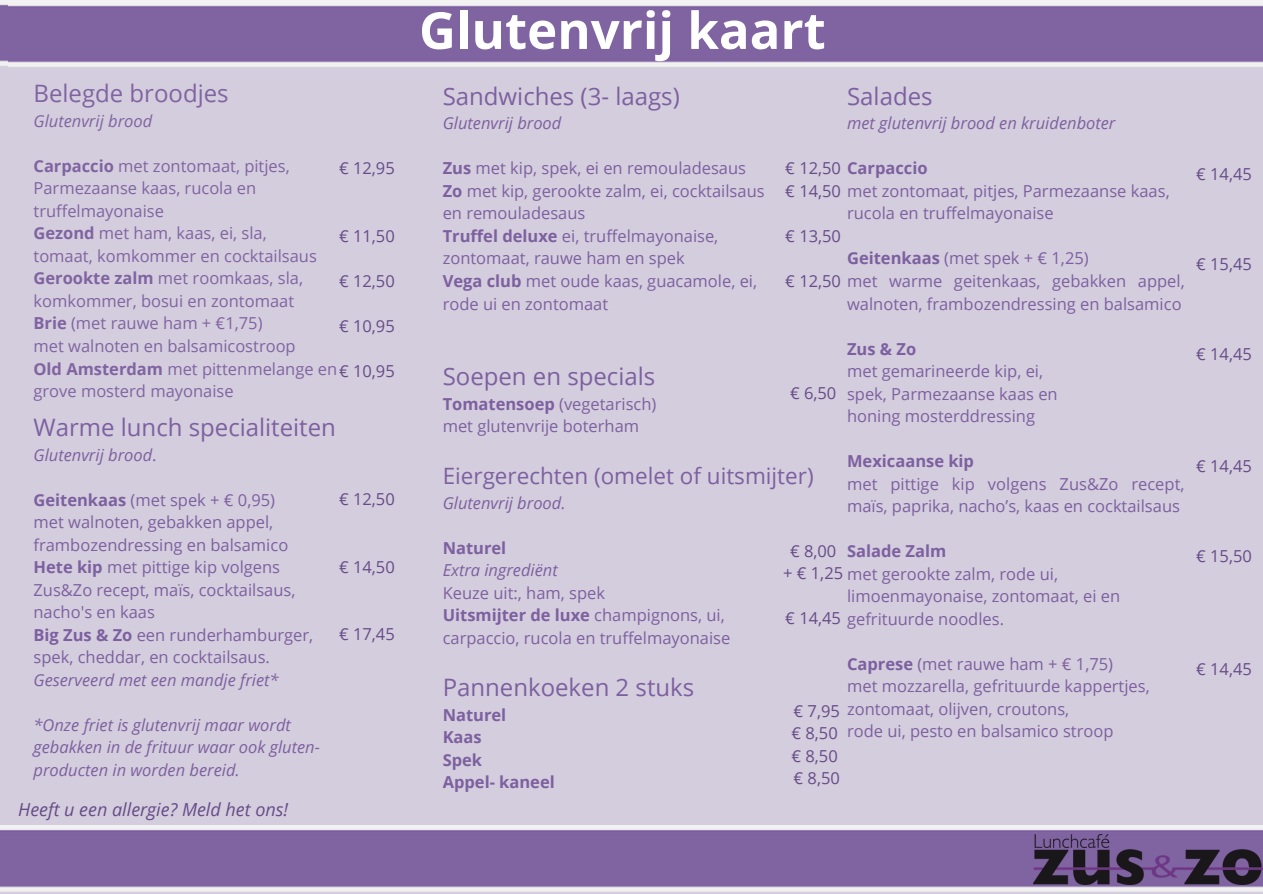
<style>
.page{position:relative;width:1263px;height:894px;background:#fff}
.page>*{position:absolute;margin:0;border:0;box-sizing:border-box;transform-origin:0 0}
.t1{font:700 51px "Open Sans";color:#fff}
.t2{font:24px "Open Sans";color:#7d60a0}
.t3{font:24px "Open Sans";color:#8064a2}
.t4{font:22.5px "Open Sans";color:#7d60a0}
.t5{font:italic 18px "Open Sans";color:#664c88}
.t6{font:16.5px/22.5px "Open Sans";color:#7d60a0}
.t7{font:16.5px/22.5px "Open Sans";color:#8064a2}
.t8{font:italic 16.5px/22.5px "Open Sans";color:#7d60a0}
.t9{font:16.5px "Open Sans";color:#664c88}
.t10{font:700 16.5px "Open Sans";color:#7d60a0}
.t11{font:italic 16.5px "Open Sans";color:#8064a2}
.s1{font-weight:700}
.s2{font-style:normal}
.s3{font-weight:400;color:#664c88}
.s4{color:#664c88}
.s5{font-weight:400}
</style>
<div class="page">
<div style="left:0;top:0;width:1263px;height:893px;background:#d4cddd"></div>
<img style="left:0;top:0;width:1263px;height:67px">
<img style="left:9px;top:1px;width:1254px;height:66px">
<img style="left:0;top:825px;width:1263px;height:67px">
<img style="left:1034px;top:834px;width:228px;height:49px">
<p class="t3" style="left:34px;top:76px;width:197px">Belegde broodjes</p>
<p class="t11" style="left:34px;top:109px;width:120px">Glutenvrij brood</p>
<p class="t7" style="left:34px;top:154px;width:258px"><span class="s1">Carpaccio</span> met zontomaat, pitjes,</p>
<p class="t7" style="left:34px;top:177px;width:224px">Parmezaanse kaas, rucola en</p>
<p class="t7" style="left:34px;top:199px;width:132px">truffelmayonaise</p>
<p class="t7" style="left:34px;top:222px;width:235px"><span class="s1">Gezond</span> met ham, kaas, ei, sla,</p>
<p class="t7" style="left:34px;top:244px;width:285px">tomaat, komkommer en cocktailsaus</p>
<p class="t7" style="left:34px;top:267px;width:271px"><span class="s1">Gerookte zalm</span> met roomkaas, sla, komkommer, bosui en zontomaat</p>
<p class="t7" style="left:34px;top:312px;width:231px"><span class="s1">Brie</span> (met rauwe ham + €1,75)</p>
<p class="t7" style="left:34px;top:334px;width:264px">met walnoten en balsamicostroop</p>
<p class="t7" style="left:34px;top:357px;width:305px"><span class="s1">Old Amsterdam</span> met pittenmelange en grove mosterd mayonaise</p>
<p class="t9" style="left:339px;top:156px;width:57px">€ 12,95</p>
<p class="t9" style="left:339px;top:224px;width:57px">€ 11,50</p>
<p class="t9" style="left:339px;top:269px;width:57px">€ 12,50</p>
<p class="t9" style="left:339px;top:314px;width:57px">€ 10,95</p>
<p class="t9" style="left:339px;top:359px;width:57px">€ 10,95</p>
<p class="t2" style="left:34px;top:410px;width:304px">Warme lunch specialiteiten</p>
<p class="t8" style="left:34px;top:443px;width:125px">Glutenvrij brood<span class="s2">.</span></p>
<p class="t6" style="left:34px;top:488px;width:243px"><span class="s1">Geitenkaas</span> (met spek + € 0,95)</p>
<p class="t6" style="left:34px;top:510px;width:256px">met walnoten, gebakken appel, frambozendressing en balsamico</p>
<p class="t6" style="left:34px;top:555px;width:263px"><span class="s1">Hete kip</span> met pittige kip volgens<br>Zus&amp;Zo recept, maïs, cocktailsaus, nacho's en kaas</p>
<p class="t6" style="left:34px;top:622px;width:281px"><span class="s1">Big Zus &amp; Zo</span> een runderhamburger, spek, cheddar, en cocktailsaus.</p>
<p class="t8" style="left:34px;top:667px;width:247px">Geserveerd met een mandje friet*</p>
<p class="t8" style="left:34px;top:712px;width:288px">*Onze friet is glutenvrij maar wordt gebakken in de frituur waar ook gluten&shy;producten in worden bereid.</p>
<p class="t9" style="left:339px;top:487px;width:57px">€ 12,50</p>
<p class="t9" style="left:339px;top:555px;width:57px">€ 14,50</p>
<p class="t9" style="left:339px;top:622px;width:57px">€ 17,45</p>
<p class="t5" style="left:18px;top:796px;width:271px">Heeft u een allergie? Meld het ons!</p>
<p class="t1" style="left:419px;top:-6px;width:408px">Glutenvrij kaart</p>
<p class="t2" style="left:443px;top:79px;width:239px">Sandwiches (3- laags)</p>
<p class="t8" style="left:443px;top:112px;width:120px">Glutenvrij brood</p>
<p class="t6" style="left:443px;top:157px;width:305px"><span class="s1">Zus</span> met kip, spek, ei en remouladesaus</p>
<p class="t6" style="left:443px;top:179px;width:323px"><span class="s1">Zo</span> met kip, gerookte zalm, ei, cocktailsaus</p>
<p class="t6" style="left:443px;top:202px;width:144px">en remouladesaus</p>
<p class="t6" style="left:443px;top:224px;width:277px"><span class="s1">Truffel deluxe</span> ei, truffelmayonaise,</p>
<p class="t6" style="left:443px;top:247px;width:244px">zontomaat, rauwe ham en spek</p>
<p class="t6" style="left:443px;top:269px;width:316px"><span class="s1">Vega club</span> met oude kaas, guacamole, ei,</p>
<p class="t6" style="left:443px;top:292px;width:167px">rode ui en zontomaat</p>
<p class="t2" style="left:847px;top:79px;width:87px">Salades</p>
<p class="t8" style="left:847px;top:112px;width:270px">met glutenvrij brood en kruidenboter</p>
<p class="t10" style="left:785px;top:157px;width:144px"><span class="s3">€ 12,50</span> Carpaccio</p>
<p class="t6" style="left:785px;top:179px;width:386px"><span class="s4">€ 14,50</span> met zontomaat, pitjes, Parmezaanse kaas,</p>
<p class="t9" style="left:785px;top:224px;width:57px">€ 13,50</p>
<p class="t6" style="left:785px;top:269px;width:401px"><span class="s4">€ 12,50</span> met warme geitenkaas, gebakken appel,</p>
<p class="t6" style="left:847px;top:202px;width:208px">rucola en truffelmayonaise</p>
<p class="t6" style="left:847px;top:247px;width:243px"><span class="s1">Geitenkaas</span> (met spek + € 1,25)</p>
<p class="t6" style="left:847px;top:292px;width:336px">walnoten, frambozendressing en balsamico</p>
<p class="t10" style="left:847px;top:337px;width:71px">Zus &amp; Zo</p>
<p class="t6" style="left:847px;top:359px;width:198px">met gemarineerde kip, ei,</p>
<p class="t6" style="left:847px;top:382px;width:212px">spek, Parmezaanse kaas en</p>
<p class="t6" style="left:847px;top:404px;width:189px">honing mosterddressing</p>
<p class="t10" style="left:847px;top:449px;width:128px">Mexicaanse kip</p>
<p class="t6" style="left:847px;top:472px;width:339px">met pittige kip volgens Zus&amp;Zo recept, maïs, paprika, nacho’s, kaas en cocktailsaus</p>
<p class="t10" style="left:847px;top:539px;width:101px">Salade Zalm</p>
<p class="t6" style="left:847px;top:584px;width:275px">limoenmayonaise, zontomaat, ei en</p>
<p class="t2" style="left:443px;top:359px;width:214px">Soepen en specials</p>
<p class="t6" style="left:443px;top:392px;width:215px"><span class="s1">Tomatensoep</span> (vegetarisch)</p>
<p class="t6" style="left:443px;top:414px;width:198px">met glutenvrije boterham</p>
<p class="t4" style="left:443px;top:460px;width:372px">Eiergerechten (omelet of uitsmijter)</p>
<p class="t8" style="left:443px;top:491px;width:124px">Glutenvrij brood.</p>
<p class="t10" style="left:443px;top:536px;width:65px">Naturel</p>
<p class="t8" style="left:443px;top:558px;width:117px">Extra ingrediënt</p>
<p class="t6" style="left:443px;top:581px;width:164px">Keuze uit:, ham, spek</p>
<p class="t10" style="left:443px;top:603px;width:284px">Uitsmijter de luxe <span class="s5">champignons, ui,</span></p>
<p class="t6" style="left:443px;top:626px;width:289px">carpaccio, rucola en truffelmayonaise</p>
<p class="t9" style="left:790px;top:381px;width:48px">€ 6,50</p>
<p class="t9" style="left:790px;top:539px;width:48px">€ 8,00</p>
<p class="t6" style="left:783px;top:562px;width:276px"><span class="s4">+ € 1,25</span> met gerookte zalm, rode ui,</p>
<p class="t6" style="left:785px;top:606px;width:220px"><span class="s4">€ 14,45</span> gefrituurde noodles.</p>
<p class="t2" style="left:443px;top:670px;width:253px">Pannenkoeken 2 stuks</p>
<p class="t10" style="left:443px;top:702px;width:65px">Naturel</p>
<p class="t10" style="left:443px;top:725px;width:41px">Kaas</p>
<p class="t10" style="left:443px;top:747px;width:41px">Spek</p>
<p class="t10" style="left:443px;top:770px;width:114px">Appel- kaneel</p>
<p class="t9" style="left:794px;top:699px;width:48px">€ 7,95</p>
<p class="t9" style="left:791px;top:721px;width:48px">€ 8,50</p>
<p class="t9" style="left:791px;top:744px;width:48px">€ 8,50</p>
<p class="t9" style="left:794px;top:766px;width:48px">€ 8,50</p>
<p class="t6" style="left:847px;top:651px;width:268px"><span class="s1">Caprese</span> (met rauwe ham + € 1,75)</p>
<p class="t6" style="left:847px;top:674px;width:304px">met mozzarella, gefrituurde kappertjes,</p>
<p class="t6" style="left:847px;top:696px;width:224px">zontomaat, olijven, croutons,</p>
<p class="t6" style="left:847px;top:719px;width:268px">rode ui, pesto en balsamico stroop</p>
<p class="t9" style="left:1196px;top:162px;width:57px">€ 14,45</p>
<p class="t9" style="left:1196px;top:252px;width:57px">€ 15,45</p>
<p class="t9" style="left:1196px;top:342px;width:57px">€ 14,45</p>
<p class="t9" style="left:1196px;top:454px;width:57px">€ 14,45</p>
<p class="t9" style="left:1196px;top:544px;width:57px">€ 15,50</p>
<p class="t9" style="left:1196px;top:657px;width:57px">€ 14,45</p>
</div>
